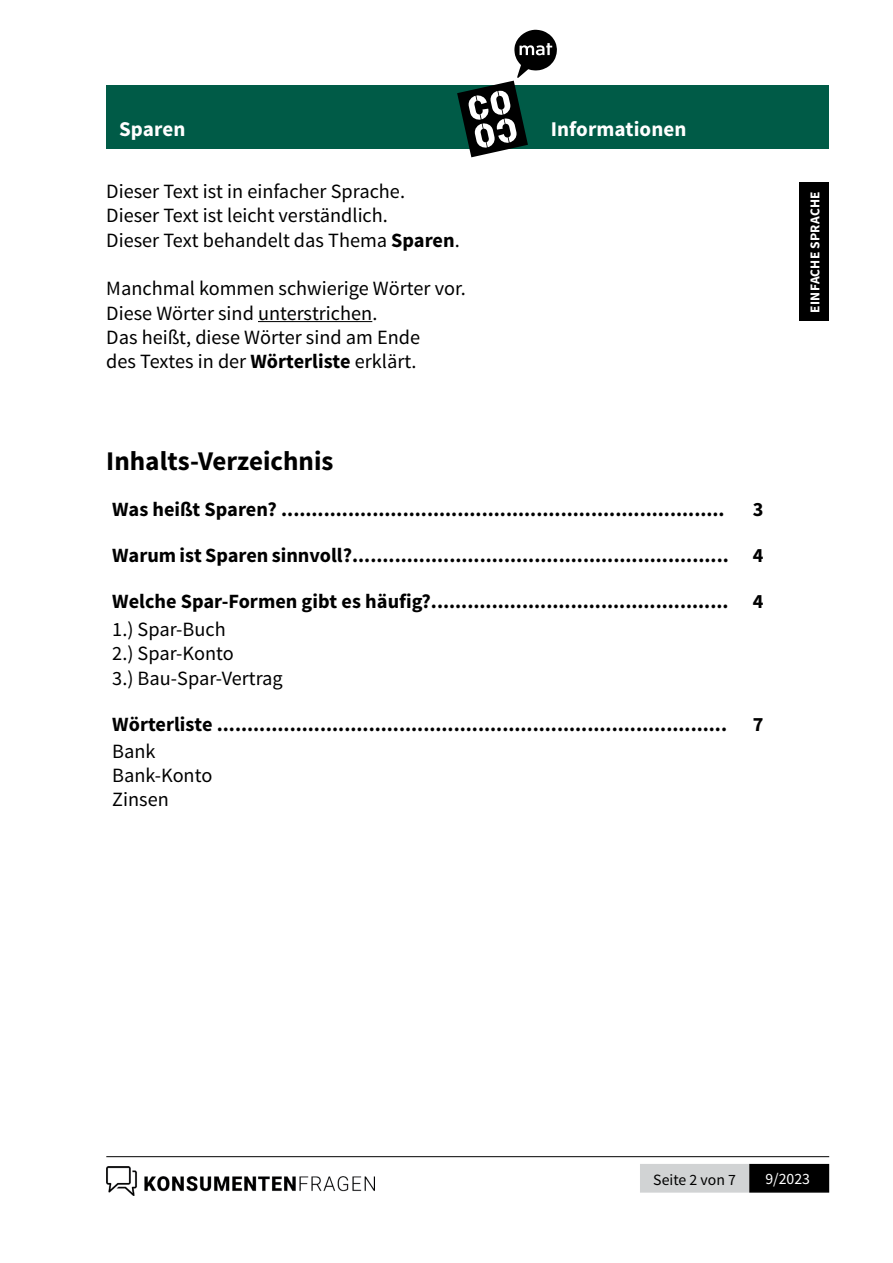
<style>
.page{position:relative;width:893px;height:1263px;background:#fff}
.page>*{position:absolute;margin:0;border:0;box-sizing:border-box;transform-origin:0 0}
.H3_H3_18_Bold{font:700 27px "Source Sans Pro";color:#000}
.H2_Coco_neu_rechts_oben{font:700 21px "Source Sans Pro";letter-spacing:.005em;color:#fff}
.H1_Coco_neu_Headline_Überschrift_1{font:700 21px "Source Sans Pro";letter-spacing:.005em;color:#fff}
.H4_H4_13_5_Bold_Lauftext_Inhaltsverzeich{font:700 20.25px "Source Sans Pro";color:#000}
.P_Lauftext_13_5{font:20.25px/24.3px "Source Sans Pro";color:#000}
.t1{font:15.75px "Source Sans Pro";color:#000}
.t2{font:15.75px "Source Sans Pro";color:#fff}
.t3{font:700 13.5px "Source Sans Pro";letter-spacing:.015em;color:#fff}
.s1{font-weight:700}
</style>
<div class="page">
<div style="left:640px;top:1164px;width:109px;height:28px;background:#d1d3d4"></div>
<div style="left:749px;top:1164px;width:80px;height:28px;background:#000"></div>
<hr style="left:106px;top:1156px;width:723px;height:1px;background:#000">
<img style="left:106px;top:1166px;width:268px;height:29px">
<div style="left:106px;top:85px;width:723px;height:64px;background:#005b47"></div>
<svg style="left:457px;top:30px;width:100px;height:127px"></svg>
<div style="left:799px;top:183px;width:30px;height:138px;background:#000"></div>
<hr style="left:258px;top:321px;width:114px;height:1px;background:#000">
<h1 class="H1_Coco_neu_Headline_Überschrift_1" style="left:119px;top:116px;width:68px">Sparen</h1>
<h2 class="H2_Coco_neu_rechts_oben" style="left:551px;top:116px;width:137px">Informationen</h2>
<p class="P_Lauftext_13_5" style="left:106px;top:180px;width:300px">Dieser Text ist in einfacher Sprache.</p>
<p class="P_Lauftext_13_5" style="left:106px;top:204px;width:283px">Dieser Text ist leicht verständlich.</p>
<p class="P_Lauftext_13_5" style="left:106px;top:228px;width:355px">Dieser Text behandelt das Thema <span class="s1">Sparen</span>.</p>
<p class="P_Lauftext_13_5" style="left:106px;top:277px;width:361px">Manchmal kommen schwierige Wörter vor.</p>
<p class="P_Lauftext_13_5" style="left:106px;top:301px;width:273px">Diese Wörter sind unterstrichen.</p>
<p class="P_Lauftext_13_5" style="left:106px;top:325px;width:315px">Das heißt, diese Wörter sind am Ende des Textes in der <span class="s1">Wörterliste</span> erklärt.</p>
<h3 class="H3_H3_18_Bold" style="left:106px;top:444px;width:229px">Inhalts-Verzeichnis</h3>
<p class="H4_H4_13_5_Bold_Lauftext_Inhaltsverzeich" style="left:112px;top:497px;width:614px">Was heißt Sparen? .........................................................................</p>
<p class="H4_H4_13_5_Bold_Lauftext_Inhaltsverzeich" style="left:753px;top:497px;width:12px">3</p>
<p class="H4_H4_13_5_Bold_Lauftext_Inhaltsverzeich" style="left:112px;top:543px;width:618px">Warum ist Sparen sinnvoll?..............................................................</p>
<p class="H4_H4_13_5_Bold_Lauftext_Inhaltsverzeich" style="left:753px;top:543px;width:12px">4</p>
<p class="H4_H4_13_5_Bold_Lauftext_Inhaltsverzeich" style="left:112px;top:588px;width:618px">Welche Spar-Formen gibt es häufig?.................................................</p>
<p class="H4_H4_13_5_Bold_Lauftext_Inhaltsverzeich" style="left:753px;top:588px;width:12px">4</p>
<p class="P_Lauftext_13_5" style="left:112px;top:617px;width:115px">1.) Spar-Buch</p>
<p class="P_Lauftext_13_5" style="left:112px;top:642px;width:123px">2.) Spar-Konto</p>
<p class="P_Lauftext_13_5" style="left:112px;top:666px;width:172px">3.) Bau-Spar-Vertrag</p>
<p class="H4_H4_13_5_Bold_Lauftext_Inhaltsverzeich" style="left:112px;top:711px;width:616px">Wörterliste ....................................................................................</p>
<p class="H4_H4_13_5_Bold_Lauftext_Inhaltsverzeich" style="left:753px;top:711px;width:12px">7</p>
<p class="P_Lauftext_13_5" style="left:112px;top:739px;width:45px">Bank</p>
<p class="P_Lauftext_13_5" style="left:112px;top:763px;width:102px">Bank-Konto</p>
<p class="P_Lauftext_13_5" style="left:112px;top:788px;width:58px">Zinsen</p>
<p class="t3" style="left:806px;top:313px;width:123px;rotate:-90deg">EINFACHE SPRACHE</p>
<p class="t1" style="left:653px;top:1170px;width:84px">Seite 2 von 7</p>
<p class="t2" style="left:765px;top:1169px;width:46px">9/2023</p>
</div>
